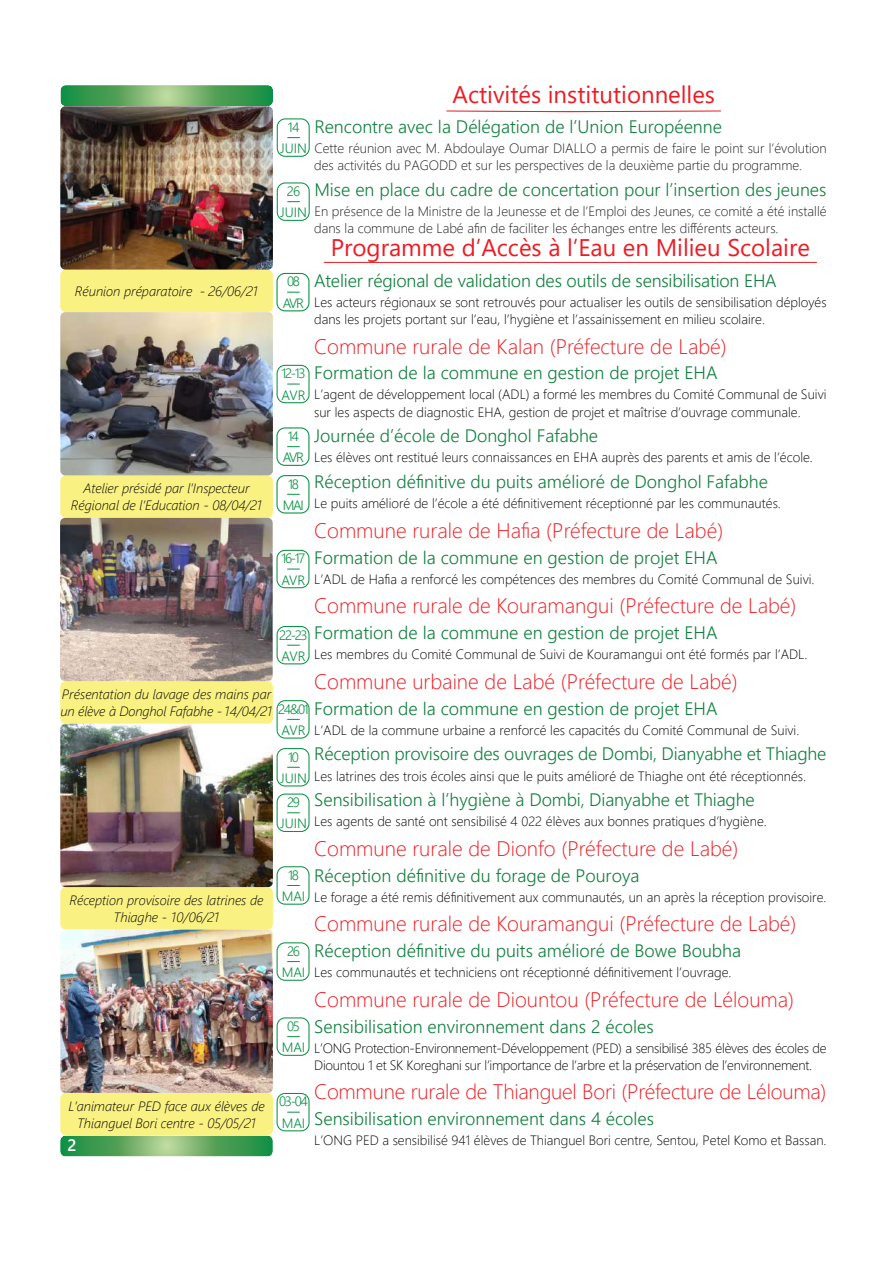
<style>
.page{position:relative;width:893px;height:1263px;background:#fff}
.page>*{position:absolute;margin:0;border:0;box-sizing:border-box;transform-origin:0 0}
.t1{font:24px "Segoe UI";color:#ed1c24}
.t2{font:300 21px "Segoe UI";color:#ed1d24}
.t3{font:300 18px "Segoe UI";color:#12803f}
.t4{font:600 16.5px "Segoe UI";color:#fff}
.t5{font:300 13.5px/17.1px "Segoe UI";color:#080605}
.t6{font:300 13.5px/17.1px "Segoe UI";color:#221f1f}
.t7{font:italic 300 13.5px/17.1px "Segoe UI";color:#080605;text-align:center}
.t8{font:300 13.5px/17.1px "Segoe UI";letter-spacing:-.02em;color:#080605}
.t9{font:300 13.5px/21.3px "Segoe UI";letter-spacing:-.055em;color:#099145;text-align:center}
</style>
<div class="page">
<div style="left:60px;top:270px;width:213px;height:42px;background:#f9f181;border-radius:6px"></div>
<div style="left:60px;top:475px;width:213px;height:43px;background:#f9f181;border-radius:6px"></div>
<div style="left:60px;top:1093px;width:213px;height:42px;background:#f9f181;border-radius:6px"></div>
<div style="left:60px;top:887px;width:213px;height:42px;background:#f9f181;border-radius:6px"></div>
<div style="left:60px;top:681px;width:213px;height:43px;background:#f9f181;border-radius:6px"></div>
<img style="left:60px;top:1135px;width:213px;height:22px">
<img style="left:60px;top:85px;width:213px;height:21px">
<img style="left:60px;top:929px;width:213px;height:164px;border-radius:5px">
<img style="left:60px;top:724px;width:213px;height:163px;border-radius:5px">
<img style="left:60px;top:518px;width:213px;height:163px;border-radius:5px">
<div style="left:277px;top:118px;width:33px;height:39px;border:1px solid #099145;border-radius:8px"></div>
<svg style="left:288px;top:137px;width:12px;height:1px"></svg>
<div style="left:277px;top:182px;width:33px;height:39px;border:1px solid #099145;border-radius:8px"></div>
<svg style="left:288px;top:201px;width:12px;height:1px"></svg>
<img style="left:60px;top:106px;width:213px;height:164px;border-radius:5px">
<img style="left:60px;top:312px;width:213px;height:163px;border-radius:5px">
<div style="left:276px;top:273px;width:33px;height:38px;border:1px solid #099145;border-radius:8px"></div>
<svg style="left:287px;top:292px;width:12px;height:1px"></svg>
<div style="left:276px;top:427px;width:33px;height:39px;border:1px solid #099145;border-radius:8px"></div>
<svg style="left:287px;top:446px;width:12px;height:1px"></svg>
<div style="left:277px;top:365px;width:33px;height:38px;border:1px solid #099145;border-radius:8px"></div>
<div style="left:276px;top:550px;width:33px;height:38px;border:1px solid #099145;border-radius:8px"></div>
<div style="left:277px;top:700px;width:33px;height:39px;border:1px solid #099145;border-radius:8px"></div>
<svg style="left:446px;top:110px;width:275px;height:2px"></svg>
<hr style="left:324px;top:262px;width:492px;height:1px;background:#ed1d24">
<div style="left:277px;top:626px;width:33px;height:38px;border:1px solid #099145;border-radius:8px"></div>
<div style="left:277px;top:748px;width:33px;height:38px;border:1px solid #099145;border-radius:8px"></div>
<div style="left:276px;top:475px;width:33px;height:38px;border:1px solid #099145;border-radius:8px"></div>
<svg style="left:287px;top:494px;width:12px;height:1px"></svg>
<div style="left:277px;top:793px;width:33px;height:39px;border:1px solid #099145;border-radius:8px"></div>
<div style="left:277px;top:866px;width:33px;height:39px;border:1px solid #099145;border-radius:8px"></div>
<div style="left:277px;top:942px;width:33px;height:39px;border:1px solid #099145;border-radius:8px"></div>
<div style="left:277px;top:1017px;width:33px;height:39px;border:1px solid #099145;border-radius:8px"></div>
<div style="left:277px;top:1093px;width:33px;height:38px;border:1px solid #099145;border-radius:8px"></div>
<h1 class="t1" style="left:453px;top:72px;width:264px">Activités institutionnelles</h1>
<h3 class="t3" style="left:314px;top:110px;width:409px">Rencontre avec la Délégation de l’Union Européenne</h3>
<p class="t6" style="left:314px;top:139px;width:514px">Cette réunion avec M. Abdoulaye Oumar DIALLO a permis de faire le point sur l’évolution des activités du PAGODD et sur les perspectives de la deuxième partie du programme.</p>
<h3 class="t3" style="left:314px;top:173px;width:514px">Mise en place du cadre de concertation pour l’insertion des jeunes</h3>
<p class="t6" style="left:314px;top:202px;width:514px">En présence de la Ministre de la Jeunesse et de l’Emploi des Jeunes, ce comité a été installé dans la commune de Labé afin de faciliter les échanges entre les différents acteurs.</p>
<h3 class="t3" style="left:314px;top:263px;width:464px">Atelier régional de validation des outils de sensibilisation EHA</h3>
<p class="t5" style="left:314px;top:292px;width:514px">Les acteurs régionaux se sont retrouvés pour actualiser les outils de sensibilisation déployés dans les projets portant sur l’eau, l’hygiène et l’assainissement en milieu scolaire.</p>
<h2 class="t2" style="left:314px;top:326px;width:414px">Commune rurale de Kalan (Préfecture de Labé)</h2>
<h3 class="t3" style="left:314px;top:356px;width:405px">Formation de la commune en gestion de projet EHA</h3>
<p class="t5" style="left:314px;top:385px;width:514px">L’agent de développement local (ADL) a formé les membres du Comité Communal de Suivi sur les aspects de diagnostic EHA, gestion de projet et maîtrise d’ouvrage communale.</p>
<h3 class="t3" style="left:314px;top:419px;width:286px">Journée d’école de Donghol Fafabhe</h3>
<p class="t5" style="left:314px;top:448px;width:500px">Les élèves ont restitué leurs connaissances en EHA auprès des parents et amis de l’école.</p>
<h3 class="t3" style="left:314px;top:465px;width:455px">Réception définitive du puits amélioré de Donghol Fafabhe</h3>
<p class="t5" style="left:314px;top:494px;width:468px">Le puits amélioré de l’école a été définitivement réceptionné par les communautés.</p>
<h2 class="t2" style="left:314px;top:511px;width:411px">Commune rurale de Hafia (Préfecture de Labé)</h2>
<h3 class="t3" style="left:314px;top:540px;width:405px">Formation de la commune en gestion de projet EHA</h3>
<p class="t5" style="left:314px;top:569px;width:502px">L’ADL de Hafia a renforcé les compétences des membres du Comité Communal de Suivi.</p>
<h2 class="t2" style="left:314px;top:586px;width:484px">Commune rurale de Kouramangui (Préfecture de Labé)</h2>
<h3 class="t3" style="left:314px;top:616px;width:405px">Formation de la commune en gestion de projet EHA</h3>
<p class="t5" style="left:314px;top:644px;width:495px">Les membres du Comité Communal de Suivi de Kouramangui ont été formés par l’ADL.</p>
<h2 class="t2" style="left:314px;top:661px;width:425px">Commune urbaine de Labé (Préfecture de Labé)</h2>
<h3 class="t3" style="left:314px;top:691px;width:405px">Formation de la commune en gestion de projet EHA</h3>
<p class="t5" style="left:314px;top:720px;width:487px">L’ADL de la commune urbaine a renforcé les capacités du Comité Communal de Suivi.</p>
<h3 class="t3" style="left:314px;top:737px;width:514px">Réception provisoire des ouvrages de Dombi, Dianyabhe et Thiaghe</h3>
<p class="t5" style="left:314px;top:766px;width:493px">Les latrines des trois écoles ainsi que le puits amélioré de Thiaghe ont été réceptionnés.</p>
<h3 class="t3" style="left:314px;top:783px;width:442px">Sensibilisation à l’hygiène à Dombi, Dianyabhe et Thiaghe</h3>
<p class="t5" style="left:314px;top:812px;width:454px">Les agents de santé ont sensibilisé 4 022 élèves aux bonnes pratiques d’hygiène.</p>
<h2 class="t2" style="left:314px;top:829px;width:426px">Commune rurale de Dionfo (Préfecture de Labé)</h2>
<h3 class="t3" style="left:314px;top:858px;width:327px">Réception définitive du forage de Pouroya</h3>
<p class="t5" style="left:314px;top:887px;width:514px">Le forage a été remis définitivement aux communautés, un an après la réception provisoire.</p>
<h2 class="t2" style="left:314px;top:904px;width:484px">Commune rurale de Kouramangui (Préfecture de Labé)</h2>
<h3 class="t3" style="left:314px;top:934px;width:429px">Réception définitive du puits amélioré de Bowe Boubha</h3>
<p class="t5" style="left:314px;top:963px;width:419px">Les communautés et techniciens ont réceptionné définitivement l’ouvrage.</p>
<h2 class="t2" style="left:314px;top:980px;width:481px">Commune rurale de Diountou (Préfecture de Lélouma)</h2>
<h3 class="t3" style="left:314px;top:1009px;width:341px">Sensibilisation environnement dans 2 écoles</h3>
<p class="t8" style="left:314px;top:1038px;width:514px">L’ONG Protection-Environnement-Développement (PED) a sensibilisé 385 élèves des écoles de<br>Diountou 1 et SK Koreghani sur l’importance de l’arbre et la préservation de l’environnement.</p>
<h2 class="t2" style="left:314px;top:1072px;width:514px">Commune rurale de Thianguel Bori (Préfecture de Lélouma)</h2>
<h3 class="t3" style="left:314px;top:1102px;width:341px">Sensibilisation environnement dans 4 écoles</h3>
<p class="t5" style="left:314px;top:1131px;width:514px">L’ONG PED a sensibilisé 941 élèves de Thianguel Bori centre, Sentou, Petel Komo et Bassan.</p>
<p class="t9" style="left:280px;top:116px;width:28px;line-height:20.7px">14<br>JUIN</p>
<p class="t9" style="left:280px;top:180px;width:28px;line-height:20.7px">26<br>JUIN</p>
<h1 class="t1" style="left:331px;top:225px;width:481px">Programme d’Accès à l’Eau en Milieu Scolaire</h1>
<p class="t9" style="left:283px;top:270px;width:23px">08<br>AVR</p>
<p class="t7" style="left:75px;top:280px;width:185px">Réunion préparatoire - 26/06/21</p>
<p class="t9" style="left:281px;top:362px;width:26px;text-align:left">12-13<br>AVR</p>
<p class="t9" style="left:283px;top:424px;width:23px">14<br>AVR</p>
<p class="t9" style="left:283px;top:472px;width:22px">18<br>MAI</p>
<p class="t7" style="left:71px;top:478px;width:193px">Atelier présidé par l’Inspecteur<br>Régional de l’Education - 08/04/21</p>
<p class="t9" style="left:281px;top:547px;width:26px;text-align:left">16-17<br>AVR</p>
<p class="t9" style="left:279px;top:623px;width:30px;text-align:left">22-23<br>AVR</p>
<p class="t7" style="left:60px;top:683px;width:214px;text-align:left">Présentation du lavage des mains par un élève à Donghol Fafabhe - 14/04/21</p>
<p class="t9" style="left:278px;top:697px;width:32px;text-align:left">24&amp;01<br>AVR</p>
<p class="t9" style="left:280px;top:745px;width:28px">10<br>JUIN</p>
<p class="t9" style="left:280px;top:790px;width:28px">29<br>JUIN</p>
<p class="t9" style="left:282px;top:863px;width:25px">18<br>MAI</p>
<p class="t7" style="left:70px;top:889px;width:195px">Réception provisoire des latrines de<br>Thiaghe - 10/06/21</p>
<p class="t9" style="left:282px;top:939px;width:25px">26<br>MAI</p>
<p class="t9" style="left:282px;top:1014px;width:25px">05<br>MAI</p>
<p class="t9" style="left:279px;top:1090px;width:30px;text-align:left">03-04<br>MAI</p>
<p class="t7" style="left:68px;top:1095px;width:198px">L’animateur PED face aux élèves de<br>Thianguel Bori centre - 05/05/21</p>
<p class="t4" style="left:67px;top:1129px;width:11px">2</p>
</div>
